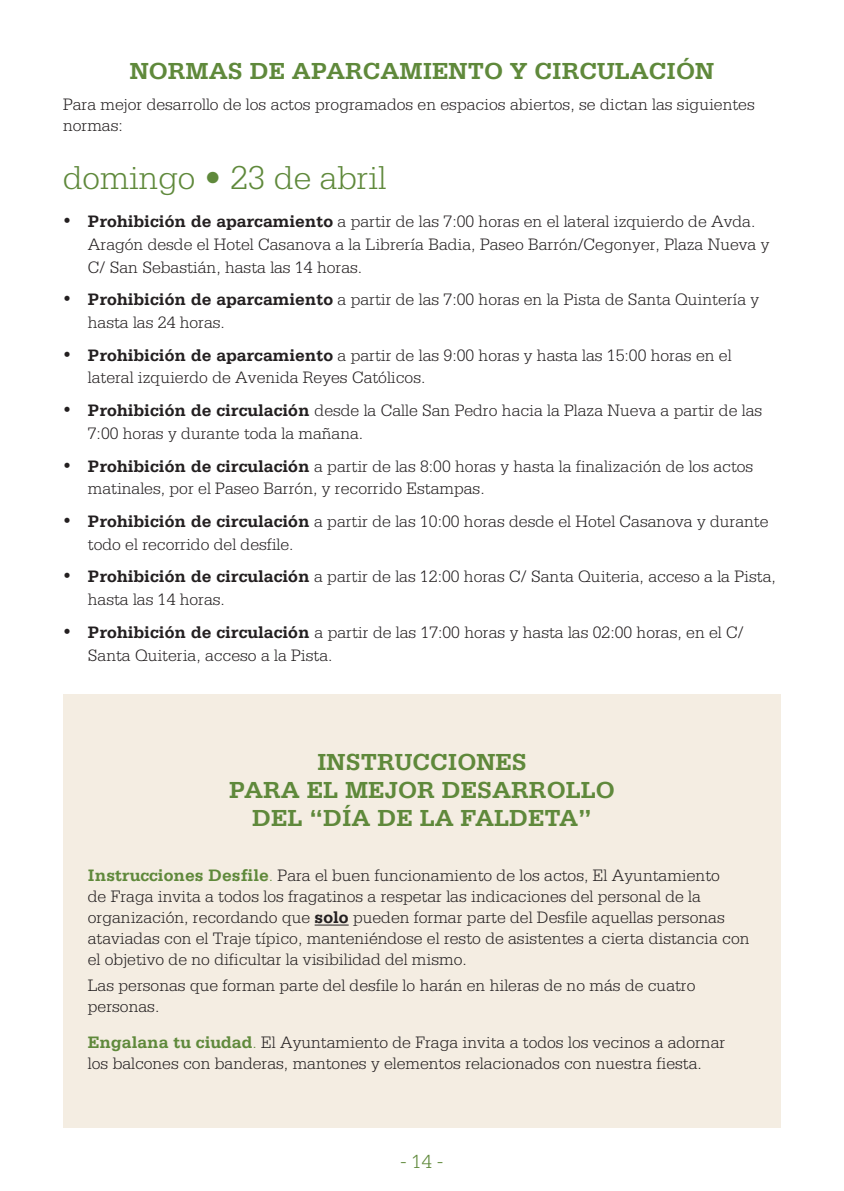
<style>
.page{position:relative;width:844px;height:1191px;background:#fff}
.page>*{position:absolute;margin:0;border:0;box-sizing:border-box;transform-origin:0 0}
.t1{font:300 35px "Serifa Std";color:#5f893b}
.t2{font:700 24.5px/28px "Serifa Std";color:#5f893b;text-align:center}
.t3{font:300 20.12px "Serifa Std";color:#5f893b}
.t4{font:300 17.5px/22.8px "Serifa Std";color:#231f20}
.s1{font-weight:700}
.s2{font-weight:700;color:#5f893b}
.s3{color:#5f893b}
</style>
<div class="page">
<div style="left:63px;top:694px;width:717px;height:434px;background:#f4ede2"></div>
<hr style="left:314px;top:924px;width:34px;height:1px;background:#231f20">
<h2 class="t2" style="left:130px;top:57px;width:586px">NORMAS DE APARCAMIENTO Y CIRCULACIÓN</h2>
<p class="t4" style="left:63px;top:94px;width:693px;line-height:21px">Para mejor desarrollo de los actos programados en espacios abiertos, se dictan las siguientes normas:</p>
<h1 class="t1" style="left:63px;top:158px;width:324px">domingo • 23 de abril</h1>
<p class="t4" style="left:88px;top:210px;width:683px;text-indent:-25px">• <span class="s1">Prohibición de aparcamiento</span> a partir de las 7:00 horas en el lateral izquierdo de Avda.<br>Aragón desde el Hotel Casanova a la Librería Badia, Paseo Barrón/Cegonyer, Plaza Nueva y<br>C/ San Sebastián, hasta las 14 horas.</p>
<p class="t4" style="left:88px;top:288px;width:672px;text-indent:-25px">• <span class="s1">Prohibición de aparcamiento</span> a partir de las 7:00 horas en la Pista de Santa Quintería y hasta las 24 horas.</p>
<p class="t4" style="left:88px;top:344px;width:645px;text-indent:-25px">• <span class="s1">Prohibición de aparcamiento</span> a partir de las 9:00 horas y hasta las 15:00 horas en el lateral izquierdo de Avenida Reyes Católicos.</p>
<p class="t4" style="left:88px;top:399px;width:675px;text-indent:-25px">• <span class="s1">Prohibición de circulación</span> desde la Calle San Pedro hacia la Plaza Nueva a partir de las<br>7:00 horas y durante toda la mañana.</p>
<p class="t4" style="left:88px;top:454px;width:667px;text-indent:-25px">• <span class="s1">Prohibición de circulación</span> a partir de las 8:00 horas y hasta la finalización de los actos matinales, por el Paseo Barrón, y recorrido Estampas.</p>
<p class="t4" style="left:88px;top:510px;width:682px;text-indent:-25px">• <span class="s1">Prohibición de circulación</span> a partir de las 10:00 horas desde el Hotel Casanova y durante todo el recorrido del desfile.</p>
<p class="t4" style="left:88px;top:565px;width:689px;text-indent:-25px">• <span class="s1">Prohibición de circulación</span> a partir de las 12:00 horas C/ Santa Quiteria, acceso a la Pista, hasta las 14 horas.</p>
<p class="t4" style="left:88px;top:621px;width:657px;text-indent:-25px">• <span class="s1">Prohibición de circulación</span> a partir de las 17:00 horas y hasta las 02:00 horas, en el C/<br>Santa Quiteria, acceso a la Pista.</p>
<h2 class="t2" style="left:229px;top:747px;width:387px">INSTRUCCIONES<br>PARA EL MEJOR DESARROLLO<br>DEL “DÍA DE LA FALDETA”</h2>
<p class="t4" style="left:88px;top:865px;width:663px;line-height:21px"><span class="s2">Instrucciones Desfile</span><span class="s3">.</span> Para el buen funcionamiento de los actos, El Ayuntamiento<br>de Fraga invita a todos los fragatinos a respetar las indicaciones del personal de la organización, recordando que <span class="s1">solo</span> pueden formar parte del Desfile aquellas personas ataviadas con el Traje típico, manteniéndose el resto de asistentes a cierta distancia con el objetivo de no dificultar la visibilidad del mismo.</p>
<p class="t4" style="left:88px;top:975px;width:609px;line-height:21px">Las personas que forman parte del desfile lo harán en hileras de no más de cuatro personas.</p>
<p class="t4" style="left:88px;top:1032px;width:638px;line-height:21px"><span class="s2">Engalana tu ciudad</span><span class="s3">.</span> El Ayuntamiento de Fraga invita a todos los vecinos a adornar los balcones con banderas, mantones y elementos relacionados con nuestra fiesta.</p>
<p class="t3" style="left:400px;top:1150px;width:45px">- 14 -</p>
</div>
